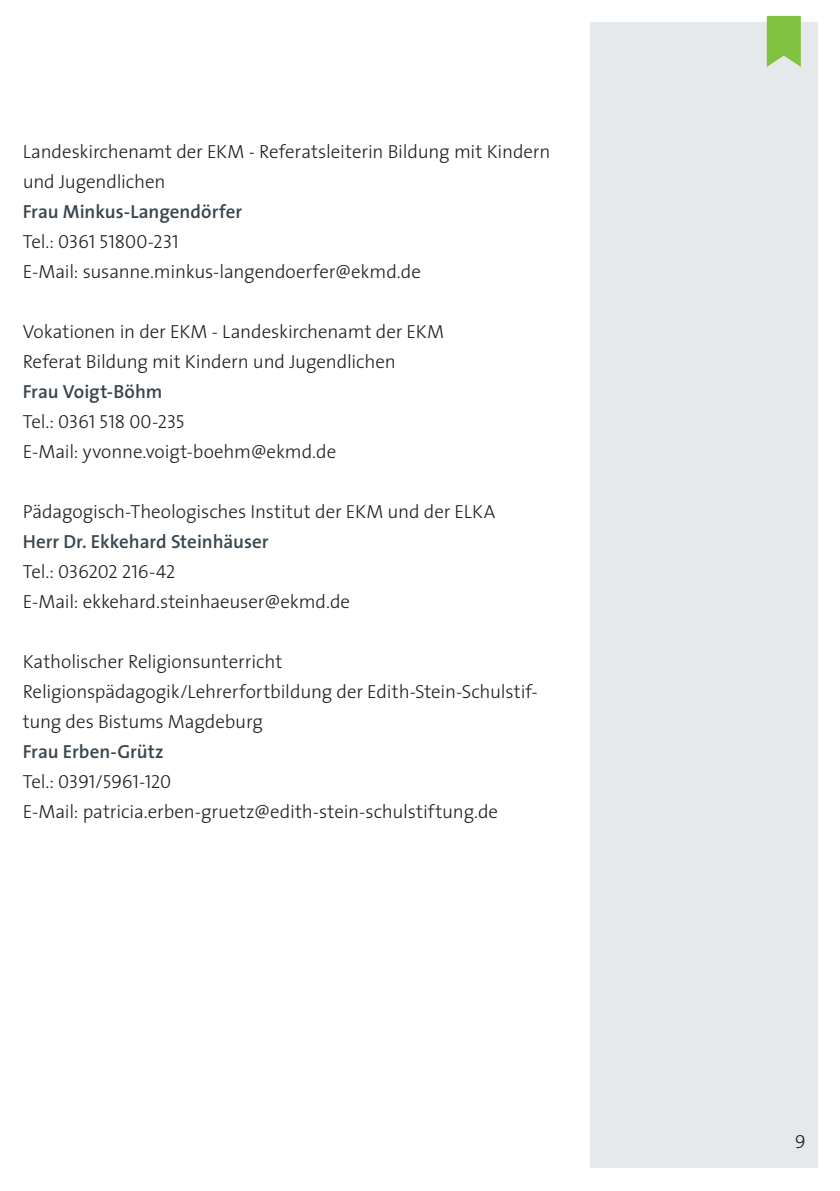
<style>
.page{position:relative;width:840px;height:1191px;background:#fff}
.page>*{position:absolute;margin:0;border:0;box-sizing:border-box;transform-origin:0 0}
.t1{font:300 19px/30px "The Sans";letter-spacing:-.01em;color:#231f20}
.t2{font:600 19px "The Sans";color:#38454d}
.t3{font:19px "The Sans Light Caps";letter-spacing:-.015em;color:#231f20}
.s1{font-family:"The Sans";font-weight:300}
</style>
<div class="page">
<div style="left:590px;top:23px;width:226px;height:1145px;background:#e5e9eb"></div>
<svg style="left:766px;top:16px;width:34px;height:51px;background:#8ec857"></svg>
<p class="t1" style="left:23px;top:136px;width:529px">Landeskirchenamt der EKM - Referatsleiterin Bildung mit Kindern und Jugendlichen</p>
<p class="t2" style="left:23px;top:196px;width:221px">Frau Minkus-Langendörfer</p>
<p class="t3" style="left:23px;top:231px;width:157px"><span class="s1">Tel.:</span> 0361 51800-231</p>
<p class="t1" style="left:23px;top:256px;width:399px">E-Mail: susanne.minkus-langendoerfer@ekmd.de</p>
<p class="t1" style="left:23px;top:316px;width:422px">Vokationen in der EKM - Landeskirchenamt der EKM<br>Referat Bildung mit Kindern und Jugendlichen</p>
<p class="t2" style="left:23px;top:376px;width:141px">Frau Voigt-Böhm</p>
<p class="t3" style="left:23px;top:411px;width:163px"><span class="s1">Tel.:</span> 0361 518 00-235</p>
<p class="t1" style="left:23px;top:436px;width:315px">E-Mail: yvonne.voigt-boehm@ekmd.de</p>
<p class="t1" style="left:23px;top:496px;width:474px">Pädagogisch-Theologisches Institut der EKM und der ELKA</p>
<p class="t2" style="left:23px;top:526px;width:247px">Herr Dr. Ekkehard Steinhäuser</p>
<p class="t3" style="left:23px;top:561px;width:154px"><span class="s1">Tel.:</span> 036202 216-42</p>
<p class="t1" style="left:23px;top:586px;width:329px">E-Mail: ekkehard.steinhaeuser@ekmd.de</p>
<p class="t1" style="left:23px;top:646px;width:516px">Katholischer Religionsunterricht<br>Religionspädagogik/Lehrerfortbildung der Edith-Stein-Schulstif&shy;tung des Bistums Magdeburg</p>
<p class="t2" style="left:23px;top:736px;width:142px">Frau Erben-Grütz</p>
<p class="t3" style="left:23px;top:771px;width:150px"><span class="s1">Tel.:</span> 0391/5961-120</p>
<p class="t1" style="left:23px;top:796px;width:476px">E-Mail: patricia.erben-gruetz@edith-stein-schulstiftung.de</p>
<p class="t3" style="left:794px;top:1131px;width:13px">9</p>
</div>
